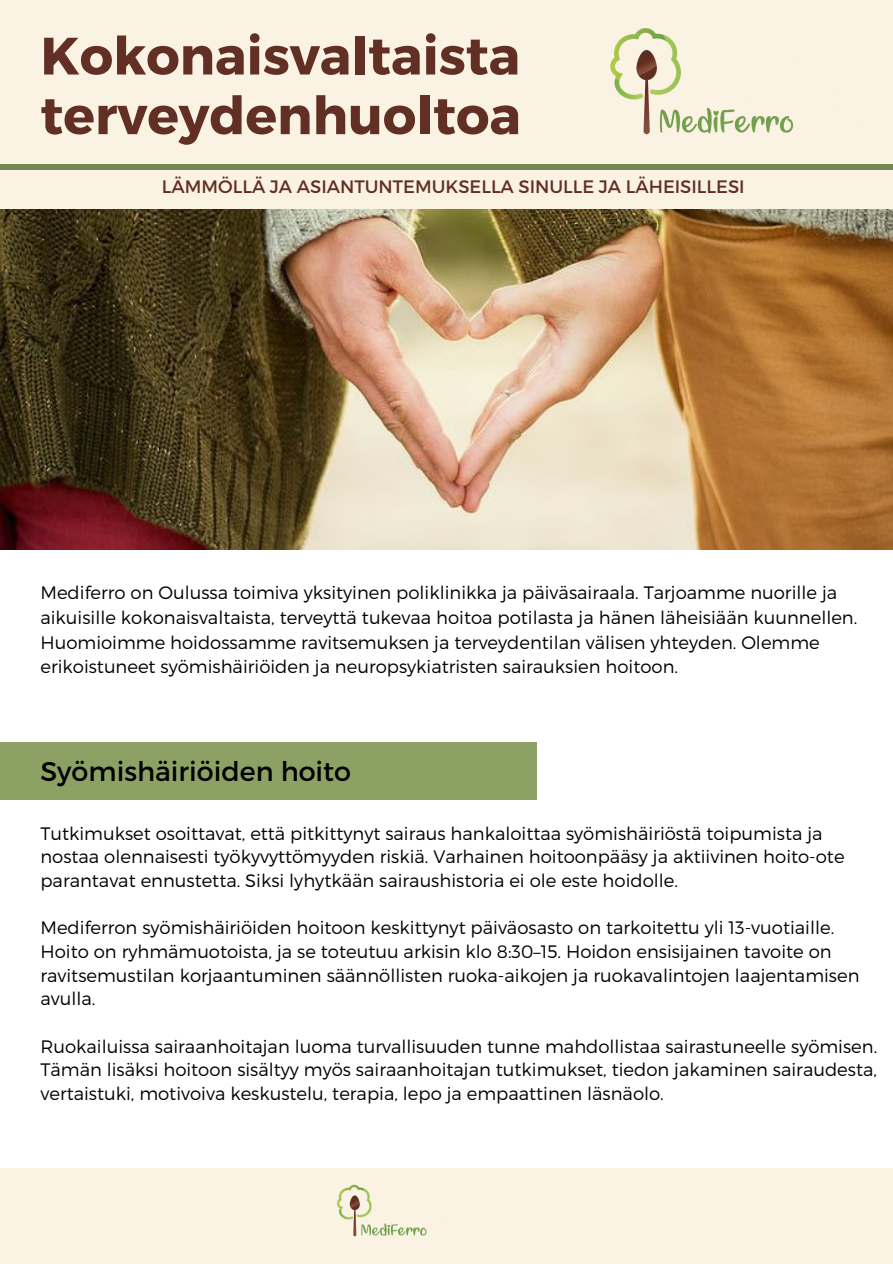
<style>
.page{position:relative;width:893px;height:1264px;background:#fff}
.page>*{position:absolute;margin:0;border:0;box-sizing:border-box;transform-origin:0 0}
.t1{font:700 52.5px/59.7px "Montserrat";color:#612f23}
.t2{font:27px "Montserrat";color:#000}
.t3{font:300 18px/23.7px "Montserrat";color:#000}
.t4{font:18px "Montserrat";color:#612f23}
</style>
<div class="page">
<div style="left:0;top:0;width:892px;height:210px;background:#faf2e2"></div>
<img style="left:610px;top:28px;width:252px;height:107px">
<img style="left:0;top:210px;width:892px;height:339px">
<div style="left:0;top:742px;width:536px;height:57px;background:#8ca265"></div>
<div style="left:0;top:1167px;width:892px;height:96px;background:#faf2e2"></div>
<img style="left:337px;top:1184px;width:90px;height:53px">
<hr style="left:0;top:165px;width:892px;height:4px;background:#768955">
<h3 class="t1" style="left:40px;top:23px;width:482px">Kokonaisvaltaista terveydenhuoltoa</h3>
<p class="t4" style="left:162px;top:175px;width:584px">LÄMMÖLLÄ JA ASIANTUNTEMUKSELLA SINULLE JA LÄHEISILLESI</p>
<p class="t3" style="left:40px;top:579px;width:818px;line-height:24.8px">Mediferro on Oulussa toimiva yksityinen poliklinikka ja päiväsairaala. Tarjoamme nuorille ja aikuisille kokonaisvaltaista, terveyttä tukevaa hoitoa potilasta ja hänen läheisiään kuunnellen.<br>Huomioimme hoidossamme ravitsemuksen ja terveydentilan välisen yhteyden. Olemme erikoistuneet syömishäiriöiden ja neuropsykiatristen sairauksien hoitoon.</p>
<p class="t2" style="left:40px;top:754px;width:312px">Syömishäiriöiden hoito</p>
<p class="t3" style="left:40px;top:820px;width:805px">Tutkimukset osoittavat, että pitkittynyt sairaus hankaloittaa syömishäiriöstä toipumista ja nostaa olennaisesti työkyvyttömyyden riskiä. Varhainen hoitoonpääsy ja aktiivinen hoito-ote parantavat ennustetta. Siksi lyhytkään sairaushistoria ei ole este hoidolle.</p>
<h2 class="t3" style="left:40px;top:915px;width:820px">Mediferron syömishäiriöiden hoitoon keskittynyt päiväosasto on tarkoitettu yli 13-vuotiaille.<br>Hoito on ryhmämuotoista, ja se toteutuu arkisin klo 8:30–15. Hoidon ensisijainen tavoite on ravitsemustilan korjaantuminen säännöllisten ruoka-aikojen ja ruokavalintojen laajentamisen avulla.</h2>
<p class="t3" style="left:40px;top:1033px;width:838px;text-align:justify">Ruokailuissa sairaanhoitajan luoma turvallisuuden tunne mahdollistaa sairastuneelle syömisen.<br>Tämän lisäksi hoitoon sisältyy myös sairaanhoitajan tutkimukset, tiedon jakaminen sairaudesta, vertaistuki, motivoiva keskustelu, terapia, lepo ja empaattinen läsnäolo.</p>
</div>
